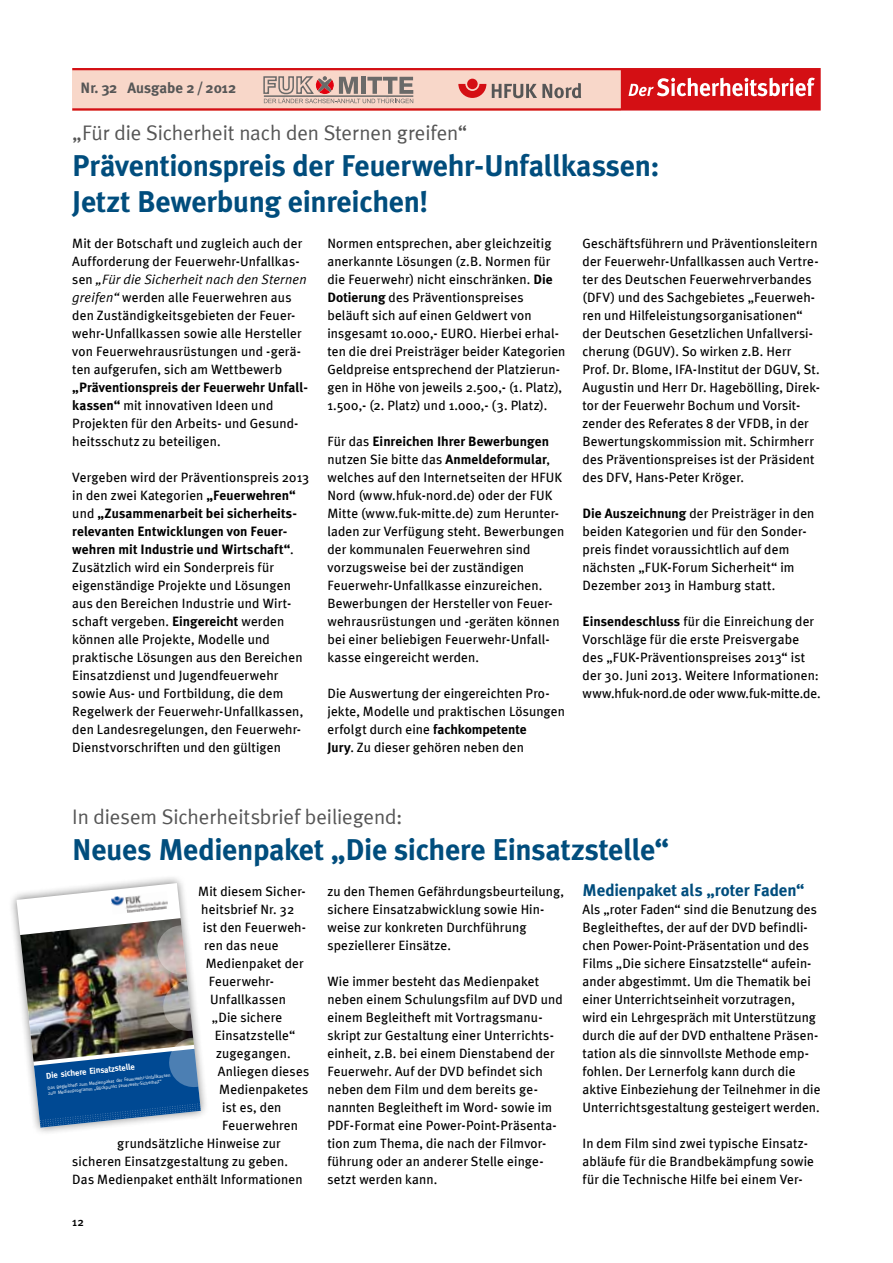
<style>
.page{position:relative;width:893px;height:1263px;background:#fff}
.page>*{position:absolute;margin:0;border:0;box-sizing:border-box;transform-origin:0 0}
.t1{font:700 30px/36px "Meta Plus";letter-spacing:-.01em;color:#004d7d}
.t2{font:21px "Meta Plus Normal";letter-spacing:-.005em;color:#565656}
.t3{font:700 16.95px "Meta Plus";letter-spacing:-.01em;color:#004d7d}
.t4{font:700 15px "Meta Plus";color:#565656}
.t5{font:13.5px/18px "Meta Plus";letter-spacing:.005em;color:#000}
.t6{font:italic 13.5px "Meta Plus Normal";letter-spacing:.01em;color:#000}
.t7{font:500 12px "Meta Plus";color:#000}
.t8{font:700 8.55px "Meta";color:#fff}
.t9{font:4.65px/5.6px "Meta";color:#fff}
.s1{font-family:"Meta Plus";font-style:normal}
.s2{font-family:"Meta Plus Normal";font-style:italic}
.s3{font-weight:700}
</style>
<div class="page">
<svg style="left:72px;top:68px;width:749px;height:43px;background:#e2928b"></svg>
<div style="left:8px;top:875px;width:202px;height:261px;background:#000;opacity:.5"></div>
<img style="left:17px;top:883px;width:190px;height:245px">
<p class="t4" style="left:81px;top:79px;width:157px">Nr. 32 Ausgabe 2/2012</p>
<h2 class="t2" style="left:72px;top:121px;width:397px">„Für die Sicherheit nach den Sternen greifen“</h2>
<h1 class="t1" style="left:72px;top:148px;width:589px">Präventionspreis der Feuerwehr-Unfallkassen:<br>Jetzt Bewerbung einreichen!</h1>
<p class="t5" style="left:72px;top:235px;width:231px">Mit der Botschaft und zugleich auch der<br>Aufforderung der Feuerwehr-Unfallkas-</p>
<p class="t6" style="left:72px;top:272px;width:236px"><span class="s1">sen</span> „Für die Sicherheit nach den Sternen</p>
<p class="t5" style="left:72px;top:288px;width:231px"><span class="s2">greifen“</span> werden alle Feuerwehren aus den Zuständigkeitsgebieten der Feuer&shy;wehr-Unfallkassen sowie alle Hersteller von Feuerwehrausrüstungen und -gerä&shy;ten aufgerufen, sich am Wettbewerb</p>
<p class="t5" style="left:72px;top:378px;width:237px"><span class="s3">„Präventionspreis der Feuerwehr Unfall&shy;kassen“</span> mit innovativen Ideen und Projekten für den Arbeits- und Gesund&shy;heitsschutz zu beteiligen.</p>
<p class="t5" style="left:72px;top:468px;width:238px">Vergeben wird der Präventionspreis 2013 in den zwei Kategorien <span class="s3">„Feuerwehren“ </span>und <span class="s3">„Zusammenarbeit bei sicherheits&shy;relevanten Entwicklungen von Feuer&shy;wehren mit Industrie und Wirtschaft“</span>.<br>Zusätzlich wird ein Sonderpreis für eigenständige Projekte und Lösungen aus den Bereichen Industrie und Wirt&shy;schaft vergeben. <span class="s3">Eingereicht</span> werden können alle Projekte, Modelle und praktische Lösungen aus den Bereichen Einsatzdienst und Jugendfeuerwehr sowie Aus- und Fortbildung, die dem Regelwerk der Feuerwehr-Unfallkassen, den Landesregelungen, den Feuerwehr-Dienstvorschriften und den gültigen</p>
<p class="t5" style="left:327px;top:234px;width:240px">Normen entsprechen, aber gleichzeitig anerkannte Lösungen (z.B. Normen für die Feuerwehr) nicht einschränken. <span class="s3">Die Dotierung</span> des Präventionspreises beläuft sich auf einen Geldwert von insgesamt 10.000,- EURO. Hierbei erhal&shy;ten die drei Preisträger beider Kategorien Geldpreise entsprechend der Platzierun&shy;gen in Höhe von jeweils 2.500,- (1. Platz), 1.500,- (2. Platz) und 1.000,- (3. Platz).</p>
<p class="t5" style="left:327px;top:432px;width:238px">Für das <span class="s3">Einreichen Ihrer Bewerbungen </span>nutzen Sie bitte das <span class="s3">Anmeldeformular</span>, welches auf den Internetseiten der HFUK Nord (www.hfuk-nord.de) oder der FUK Mitte (www.fuk-mitte.de) zum Herunter&shy;laden zur Verfügung steht. Bewerbungen der kommunalen Feuerwehren sind vorzugsweise bei der zuständigen Feuerwehr-Unfallkasse einzureichen.<br>Bewerbungen der Hersteller von Feuer&shy;wehrausrüstungen und -geräten können bei einer beliebigen Feuerwehr-Unfall&shy;kasse eingereicht werden.</p>
<p class="t5" style="left:327px;top:684px;width:239px">Die Auswertung der eingereichten Pro&shy;jekte, Modelle und praktischen Lösungen erfolgt durch eine <span class="s3">fachkompetente<br>Jury</span>. Zu dieser gehören neben den</p>
<p class="t5" style="left:583px;top:234px;width:239px">Geschäftsführern und Präventionsleitern der Feuerwehr-Unfallkassen auch Vertre&shy;ter des Deutschen Feuerwehrverbandes (DFV) und des Sachgebietes „Feuerweh&shy;ren und Hilfeleistungsorganisationen“ der Deutschen Gesetzlichen Unfallversi&shy;cherung (DGUV). So wirken z.B. Herr Prof. Dr. Blome, IFA-Institut der DGUV, St.<br>Augustin und Herr Dr. Hagebölling, Direk&shy;tor der Feuerwehr Bochum und Vorsit&shy;zender des Referates 8 der VFDB, in der Bewertungskommission mit. Schirmherr des Präventionspreises ist der Präsident des DFV, Hans-Peter Kröger.</p>
<p class="t5" style="left:583px;top:504px;width:233px"><span class="s3">Die Auszeichnung</span> der Preisträger in den beiden Kategorien und für den Sonder&shy;preis findet voraussichtlich auf dem nächsten „FUK-Forum Sicherheit“ im Dezember 2013 in Hamburg statt.</p>
<p class="t5" style="left:583px;top:612px;width:240px"><span class="s3">Einsendeschluss</span> für die Einreichung der Vorschläge für die erste Preisvergabe des „FUK-Präventionspreises 2013“ ist der 30. Juni 2013. Weitere Informationen: www.hfuk-nord.de oder www.fuk-mitte.de.</p>
<h2 class="t2" style="left:72px;top:805px;width:332px">In diesem Sicherheitsbrief beiliegend:</h2>
<h1 class="t1" style="left:72px;top:832px;width:598px">Neues Medienpaket „Die sichere Einsatzstelle“</h1>
<p class="t5" style="left:198px;top:882px;width:109px">Mit diesem Sicher-</p>
<p class="t5" style="left:201px;top:900px;width:94px">heitsbrief Nr. 32</p>
<p class="t5" style="left:203px;top:918px;width:105px">ist den Feuerweh-</p>
<p class="t5" style="left:204px;top:936px;width:76px">ren das neue</p>
<p class="t5" style="left:206px;top:954px;width:99px">Medienpaket der</p>
<p class="t5" style="left:209px;top:972px;width:67px">Feuerwehr-</p>
<p class="t5" style="left:210px;top:990px;width:77px">Unfallkassen</p>
<p class="t5" style="left:212px;top:1008px;width:72px">„Die sichere</p>
<p class="t5" style="left:215px;top:1026px;width:82px">Einsatzstelle“</p>
<p class="t5" style="left:216px;top:1044px;width:76px">zugegangen.</p>
<p class="t5" style="left:218px;top:1062px;width:93px">Anliegen dieses</p>
<p class="t5" style="left:219px;top:1080px;width:91px">Medienpaketes</p>
<p class="t5" style="left:222px;top:1098px;width:61px">ist es, den</p>
<p class="t5" style="left:222px;top:1116px;width:77px">Feuerwehren</p>
<p class="t5" style="left:117px;top:1134px;width:165px">grundsätzliche Hinweise zur</p>
<p class="t5" style="left:72px;top:1152px;width:217px">sicheren Einsatzgestaltung zu geben.</p>
<p class="t5" style="left:72px;top:1170px;width:232px">Das Medienpaket enthält Informationen</p>
<p class="t8" style="left:46px;top:1071px;width:90px;rotate:-6deg">Die sichere Einsatzstelle</p>
<p class="t9" style="left:47px;top:1085px;width:125px;rotate:-6deg">Das Begleitheft zum Medienpaket der Feuerwehr-Unfallkassen zum Medienprogramm „Blickpunkt Feuerwehr-Sicherheit“</p>
<p class="t7" style="left:72px;top:1215px;width:13px">12</p>
<p class="t5" style="left:327px;top:882px;width:238px">zu den Themen Gefährdungsbeurteilung, sichere Einsatzabwicklung sowie Hin&shy;weise zur konkreten Durchführung speziellerer Einsätze.</p>
<p class="t5" style="left:327px;top:972px;width:237px">Wie immer besteht das Medienpaket neben einem Schulungsfilm auf DVD und einem Begleitheft mit Vortragsmanu&shy;skript zur Gestaltung einer Unterrichts&shy;einheit, z.B. bei einem Dienstabend der Feuerwehr. Auf der DVD befindet sich neben dem Film und dem bereits ge&shy;nannten Begleitheft im Word- sowie im PDF-Format eine Power-Point-Präsenta&shy;tion zum Thema, die nach der Filmvor&shy;führung oder an anderer Stelle einge&shy;setzt werden kann.</p>
<p class="t3" style="left:583px;top:881px;width:223px">Medienpaket als „roter Faden“</p>
<p class="t5" style="left:583px;top:901px;width:240px">Als „roter Faden“ sind die Benutzung des Begleitheftes, der auf der DVD befindli&shy;chen Power-Point-Präsentation und des Films „Die sichere Einsatzstelle“ aufein&shy;ander abgestimmt. Um die Thematik bei einer Unterrichtseinheit vorzutragen, wird ein Lehrgespräch mit Unterstützung durch die auf der DVD enthaltene Präsen&shy;tation als die sinnvollste Methode emp&shy;fohlen. Der Lernerfolg kann durch die aktive Einbeziehung der Teilnehmer in die Unterrichtsgestaltung gesteigert werden.</p>
<p class="t5" style="left:583px;top:1134px;width:233px">In dem Film sind zwei typische Einsatz&shy;abläufe für die Brandbekämpfung sowie für die Technische Hilfe bei einem Ver-</p>
</div>
